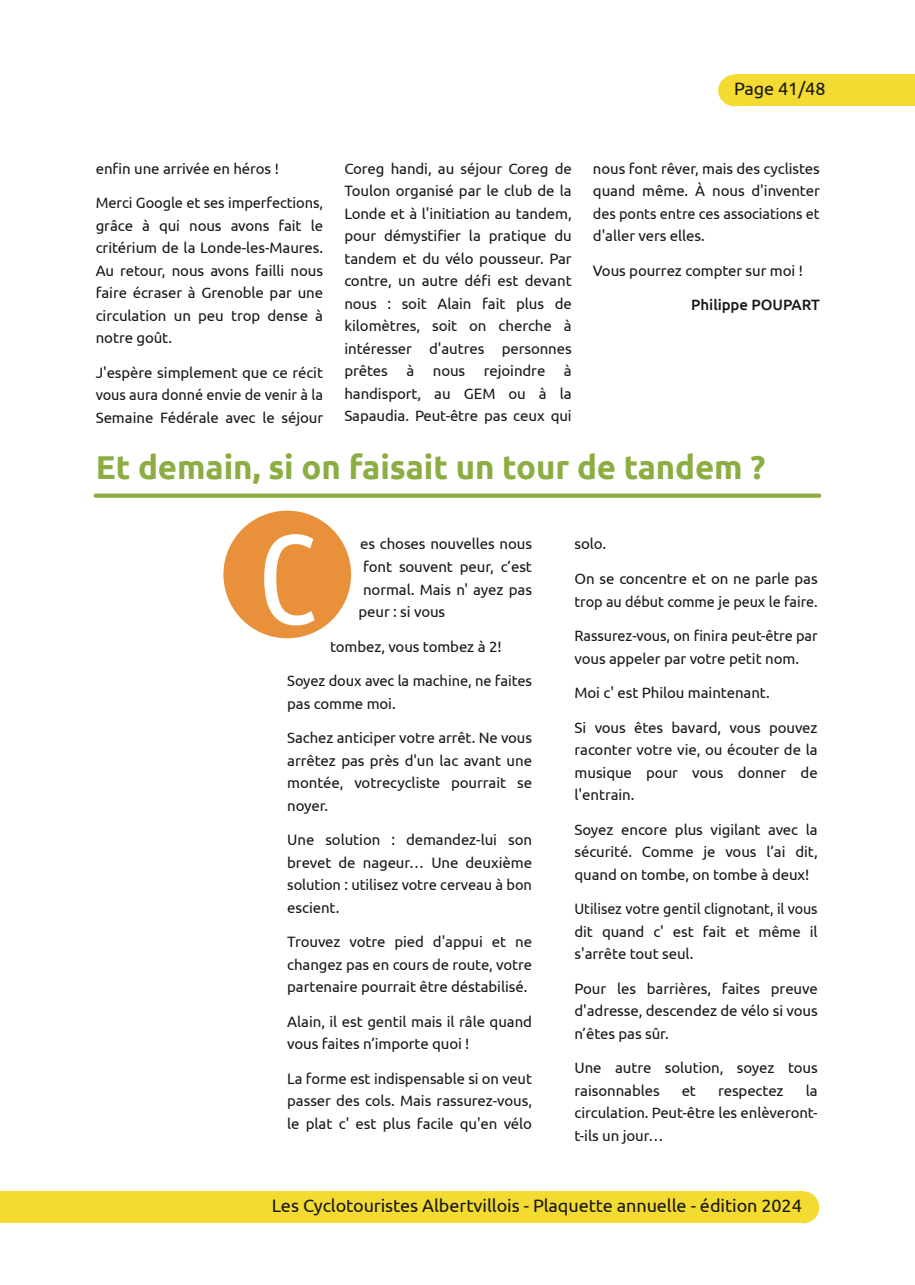
<style>
.page{position:relative;width:915px;height:1285px;background:#fff}
.page>*{position:absolute;margin:0;border:0;box-sizing:border-box;transform-origin:0 0}
.t1{font:126px "Ubuntu Condensed";color:#fff}
.t2{font:700 33px "Ubuntu";letter-spacing:-.005em;color:#8cad42}
.t3{font:18px "Ubuntu";letter-spacing:-.005em;color:#181715}
.t4{font:15px/22.5px "Ubuntu";letter-spacing:-.005em;color:#181715;text-align:justify}
.t5{font:15px/22.5px "Ubuntu";letter-spacing:-.005em;color:#181715;text-align:justify;scale:.96 1}
.t6{font:500 15px "Ubuntu";letter-spacing:-.005em;color:#181715}
</style>
<div class="page">
<div style="left:734px;top:74px;width:180px;height:32px;background:#f3db32"></div>
<div style="left:718px;top:74px;width:33px;height:32px;background:#f3db32;border-radius:50%"></div>
<div style="left:787px;top:1191px;width:32px;height:31px;background:#f3db32;border-radius:50%"></div>
<div style="left:0;top:1191px;width:803px;height:31px;background:#f3db32"></div>
<div style="left:223px;top:510px;width:128px;height:128px;background:#e9913a;border-radius:50%"></div>
<svg style="left:96px;top:493px;width:723px;height:4px;background:#9cb85d"></svg>
<p class="t3" style="left:733px;top:78px;width:93px">Page 41/48</p>
<p class="t4" style="left:96px;top:157px;width:184px">enfin une arrivée en héros !</p>
<p class="t4" style="left:96px;top:191px;width:229px">Merci Google et ses imperfections, grâce à qui nous avons fait le critérium de la Londe-les-Maures.<br>Au retour, nous avons failli nous faire écraser à Grenoble par une circulation un peu trop dense à notre goût.</p>
<p class="t4" style="left:96px;top:361px;width:229px">J'espère simplement que ce récit vous aura donné envie de venir à la Semaine Fédérale avec le séjour</p>
<p class="t4" style="left:344px;top:157px;width:229px">Coreg handi, au séjour Coreg de Toulon organisé par le club de la Londe et à l'initiation au tandem, pour démystifier la pratique du tandem et du vélo pousseur. Par contre, un autre défi est devant nous : soit Alain fait plus de kilomètres, soit on cherche à intéresser d'autres personnes prêtes à nous rejoindre à handisport, au GEM ou à la Sapaudia. Peut-être pas ceux qui</p>
<p class="t4" style="left:592px;top:157px;width:228px">nous font rêver, mais des cyclistes quand même. À nous d'inventer des ponts entre ces associations et d'aller vers elles.</p>
<p class="t4" style="left:592px;top:259px;width:211px">Vous pourrez compter sur moi !</p>
<p class="t6" style="left:691px;top:296px;width:130px">Philippe POUPART</p>
<h2 class="t2" style="left:96px;top:448px;width:671px">Et demain, si on faisait un tour de tandem ?</h2>
<h1 class="t1" style="left:257px;top:506px;width:61px">C</h1>
<p class="t4" style="left:360px;top:532px;width:173px">es choses nouvelles nous</p>
<p class="t4" style="left:363px;top:555px;width:170px">font souvent peur, c’est</p>
<p class="t4" style="left:363px;top:577px;width:170px">normal. Mais n' ayez pas</p>
<p class="t4" style="left:358px;top:600px;width:88px">peur : si vous</p>
<p class="t4" style="left:330px;top:634px;width:173px">tombez, vous tombez à 2!</p>
<p class="t4" style="left:287px;top:669px;width:246px">Soyez doux avec la machine, ne faites pas comme moi.</p>
<p class="t4" style="left:287px;top:726px;width:246px">Sachez anticiper votre arrêt. Ne vous arrêtez pas près d'un lac avant une montée, votrecycliste pourrait se noyer.</p>
<p class="t4" style="left:287px;top:828px;width:246px">Une solution : demandez-lui son brevet de nageur… Une deuxième solution : utilisez votre cerveau à bon escient.</p>
<p class="t4" style="left:287px;top:930px;width:246px">Trouvez votre pied d'appui et ne changez pas en cours de route, votre partenaire pourrait être déstabilisé.</p>
<p class="t4" style="left:287px;top:1009px;width:246px">Alain, il est gentil mais il râle quand vous faites n’importe quoi !</p>
<p class="t4" style="left:287px;top:1066px;width:246px">La forme est indispensable si on veut passer des cols. Mais rassurez-vous, le plat c' est plus facile qu'en vélo</p>
<p class="t4" style="left:574px;top:532px;width:33px">solo.</p>
<p class="t4" style="left:574px;top:567px;width:244px">On se concentre et on ne parle pas trop au début comme je peux le faire.</p>
<p class="t4" style="left:574px;top:624px;width:244px">Rassurez-vous, on finira peut-être par vous appeler par votre petit nom.</p>
<p class="t4" style="left:574px;top:681px;width:197px">Moi c' est Philou maintenant.</p>
<p class="t4" style="left:574px;top:715px;width:245px">Si vous êtes bavard, vous pouvez raconter votre vie, ou écouter de la musique pour vous donner de l'entrain.</p>
<p class="t4" style="left:574px;top:817px;width:244px">Soyez encore plus vigilant avec la sécurité. Comme je vous l’ai dit, quand on tombe, on tombe à deux!</p>
<p class="t5" style="left:574px;top:897px;width:255px">Utilisez votre gentil clignotant, il vous dit quand c' est fait et même il s'arrête tout seul.</p>
<p class="t4" style="left:574px;top:976px;width:245px">Pour les barrières, faites preuve d'adresse, descendez de vélo si vous n’êtes pas sûr.</p>
<p class="t4" style="left:574px;top:1056px;width:244px">Une autre solution, soyez tous raisonnables</p>
<p class="t4" style="left:574px;top:1078px;width:245px;text-indent:231px">la circulation. Peut-être les enlèveront&shy;t-ils un jour…</p>
<p class="t4" style="left:681px;top:1078px;width:16px">et</p>
<p class="t4" style="left:717px;top:1078px;width:67px">respectez</p>
<p class="t3" style="left:272px;top:1194px;width:531px">Les Cyclotouristes Albertvillois - Plaquette annuelle - édition 2024</p>
</div>
